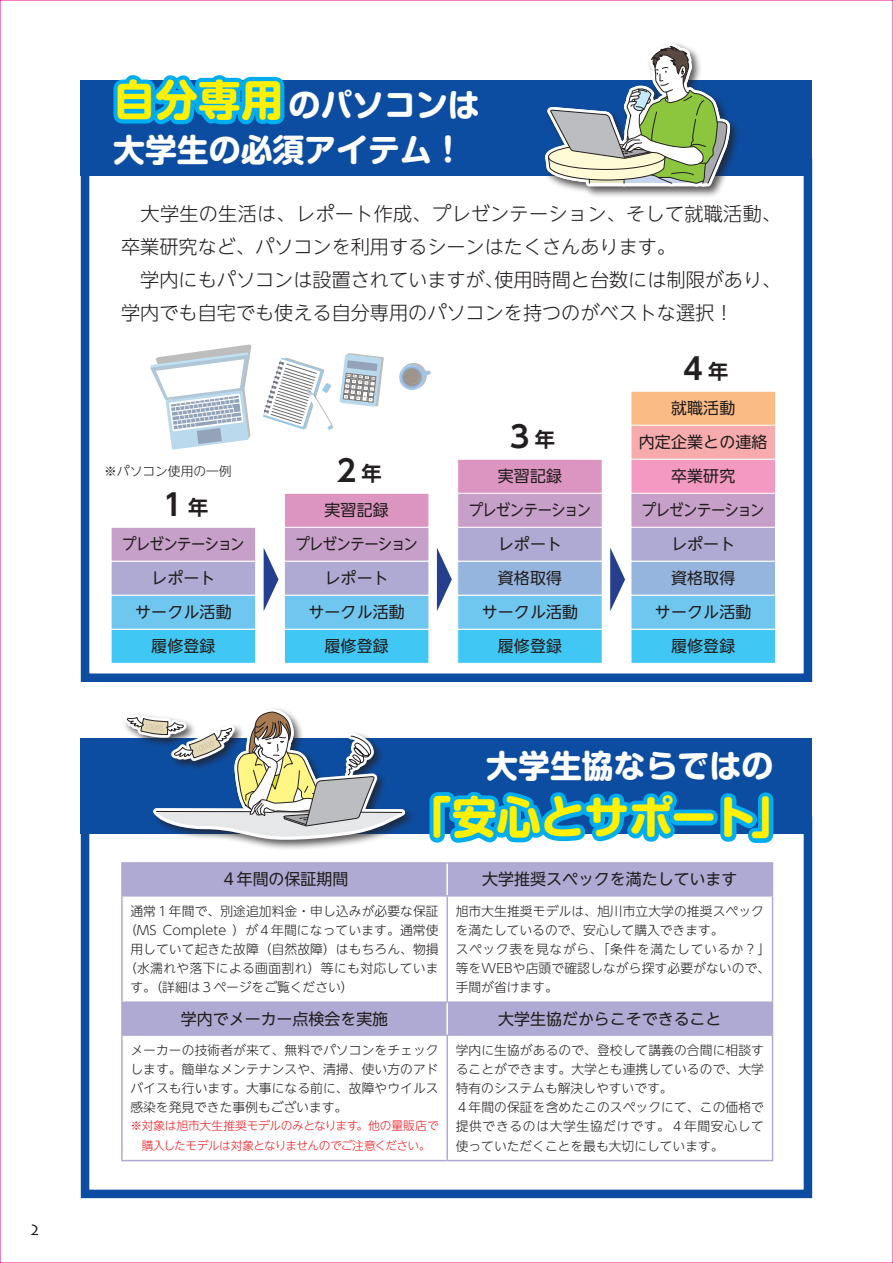
<style>
.page{position:relative;width:893px;height:1263px;background:#fff}
.page>*{position:absolute;margin:0;border:0;box-sizing:border-box;transform-origin:0 0}
.t1{font:700 44.7px "Shin M Go Pro";letter-spacing:-.015em;color:#fff101}
.t2{font:700 31.95px/44.7px "Shin M Go Pro";color:#fff}
.t3{font:700 29.7px "UD Shin Go NT Pro De";color:#231f20}
.t4{font:300 19.2px/33px "UD Shin Go NT Pro";color:#231f20}
.t5{font:15.9px/34px "UD Shin Go NT Pro";color:#231f20;text-align:center}
.t6{font:15.9px/34px "UD Shin Go NT Pro";color:#231f20;text-align:center;scale:.9 1}
.t7{font:15.9px "UD Shin Go NT Pro";letter-spacing:-.05em;color:#231f20;scale:.9 1}
.t8{font:14.85px "Lithos Pro";color:#231f20}
.t9{font:300 12.75px/19.2px "UD Shin Go NT Pro";letter-spacing:.005em;color:#231f20}
.t10{font:300 12.75px "UD Shin Go NT Pro";letter-spacing:.03em;color:#231f20}
.t11{font:300 11.7px/19.2px "UD Shin Go NT Pro";letter-spacing:-.03em;color:#ee1d23;text-align:center}
.s1{font-size:42.45px;color:#fff101}
.s2{font-size:20.25px}
</style>
<div class="page">
<div style="left:111px;top:527px;width:145px;height:34px;background:#c7a0c9"></div>
<div style="left:111px;top:527px;width:145px;height:35px;border:1px solid #fff"></div>
<div style="left:111px;top:561px;width:145px;height:34px;background:#afaad3"></div>
<div style="left:111px;top:561px;width:145px;height:35px;border:1px solid #fff"></div>
<div style="left:111px;top:595px;width:145px;height:34px;background:#6fc6ef"></div>
<div style="left:111px;top:595px;width:145px;height:35px;border:1px solid #fff"></div>
<div style="left:111px;top:629px;width:145px;height:34px;background:#40c7f4"></div>
<div style="left:111px;top:629px;width:145px;height:35px;border:1px solid #fff"></div>
<div style="left:284px;top:527px;width:145px;height:34px;background:#c7a0c9"></div>
<div style="left:284px;top:527px;width:145px;height:35px;border:1px solid #fff"></div>
<div style="left:284px;top:561px;width:145px;height:34px;background:#afaad3"></div>
<div style="left:284px;top:561px;width:145px;height:35px;border:1px solid #fff"></div>
<div style="left:284px;top:595px;width:145px;height:34px;background:#6fc6ef"></div>
<div style="left:284px;top:595px;width:145px;height:35px;border:1px solid #fff"></div>
<div style="left:284px;top:629px;width:145px;height:34px;background:#40c7f4"></div>
<div style="left:284px;top:629px;width:145px;height:35px;border:1px solid #fff"></div>
<div style="left:458px;top:527px;width:144px;height:34px;background:#afaad3"></div>
<div style="left:457px;top:527px;width:146px;height:35px;border:1px solid #fff"></div>
<div style="left:458px;top:561px;width:144px;height:34px;background:#95b5de"></div>
<div style="left:457px;top:561px;width:146px;height:35px;border:1px solid #fff"></div>
<div style="left:458px;top:595px;width:144px;height:34px;background:#6fc6ef"></div>
<div style="left:457px;top:595px;width:146px;height:35px;border:1px solid #fff"></div>
<div style="left:458px;top:629px;width:144px;height:34px;background:#40c7f4"></div>
<div style="left:457px;top:629px;width:146px;height:35px;border:1px solid #fff"></div>
<div style="left:458px;top:493px;width:144px;height:34px;background:#c7a0c9"></div>
<div style="left:457px;top:493px;width:146px;height:35px;border:1px solid #fff"></div>
<div style="left:458px;top:459px;width:144px;height:34px;background:#dc94c0"></div>
<div style="left:457px;top:459px;width:146px;height:35px;border:1px solid #fff"></div>
<div style="left:631px;top:527px;width:144px;height:34px;background:#afaad3"></div>
<div style="left:630px;top:527px;width:146px;height:35px;border:1px solid #fff"></div>
<div style="left:631px;top:561px;width:144px;height:34px;background:#95b5de"></div>
<div style="left:630px;top:561px;width:146px;height:35px;border:1px solid #fff"></div>
<div style="left:631px;top:595px;width:144px;height:34px;background:#6fc6ef"></div>
<div style="left:630px;top:595px;width:146px;height:35px;border:1px solid #fff"></div>
<div style="left:631px;top:629px;width:144px;height:34px;background:#40c7f4"></div>
<div style="left:630px;top:629px;width:146px;height:35px;border:1px solid #fff"></div>
<div style="left:631px;top:493px;width:144px;height:34px;background:#c7a0c9"></div>
<div style="left:630px;top:493px;width:146px;height:35px;border:1px solid #fff"></div>
<div style="left:631px;top:459px;width:144px;height:34px;background:#f499c2"></div>
<div style="left:630px;top:459px;width:146px;height:35px;border:1px solid #fff"></div>
<div style="left:631px;top:425px;width:144px;height:34px;background:#f8abad"></div>
<div style="left:630px;top:425px;width:146px;height:35px;border:1px solid #fff"></div>
<div style="left:631px;top:391px;width:144px;height:34px;background:#fbbb85"></div>
<div style="left:630px;top:391px;width:146px;height:35px;border:1px solid #fff"></div>
<div style="left:284px;top:493px;width:145px;height:34px;background:#dc94c0"></div>
<div style="left:284px;top:493px;width:145px;height:35px;border:1px solid #fff"></div>
<svg style="left:264px;top:548px;width:15px;height:63px"></svg>
<svg style="left:437px;top:548px;width:15px;height:63px"></svg>
<svg style="left:610px;top:548px;width:15px;height:63px"></svg>
<div style="left:81px;top:158px;width:731px;height:524px;border:9px solid #0d4da1"></div>
<div style="left:81px;top:80px;width:731px;height:96px;background:#0d4da1"></div>
<svg style="left:113px;top:75px;width:172px;height:50px"></svg>
<div style="left:81px;top:816px;width:731px;height:382px;border:9px solid #0d4da1"></div>
<div style="left:81px;top:738px;width:731px;height:96px;background:#0d4da1"></div>
<svg style="left:429px;top:791px;width:268px;height:52px"></svg>
<div style="left:670px;top:809px;width:48px;height:16px;border:9px solid #00aeef;border-radius:4px"></div>
<svg style="left:716px;top:792px;width:58px;height:51px"></svg>
<div style="left:122px;top:706px;width:294px;height:145px;background:#231f20;opacity:.75"></div>
<svg style="left:123px;top:707px;width:284px;height:136px"></svg>
<div style="left:543px;top:41px;width:198px;height:157px;background:#231f20;opacity:.75"></div>
<svg style="left:544px;top:41px;width:188px;height:147px"></svg>
<svg style="left:150px;top:344px;width:101px;height:106px"></svg>
<svg style="left:399px;top:363px;width:32px;height:27px"></svg>
<svg style="left:340px;top:353px;width:44px;height:54px"></svg>
<svg style="left:263px;top:358px;width:71px;height:72px"></svg>
<svg style="left:123px;top:864px;width:649px;height:170px"></svg>
<hr style="left:121px;top:862px;width:326px;height:2px;background:#afaad3">
<hr style="left:121px;top:864px;width:2px;height:31px;background:#afaad3">
<hr style="left:447px;top:862px;width:326px;height:2px;background:#afaad3">
<hr style="left:772px;top:864px;width:1px;height:31px;background:#afaad3">
<hr style="left:121px;top:895px;width:326px;height:1px;background:#afaad3">
<hr style="left:121px;top:896px;width:2px;height:105px;background:#afaad3">
<hr style="left:447px;top:895px;width:326px;height:1px;background:#afaad3">
<hr style="left:446px;top:896px;width:2px;height:105px;background:#afaad3">
<hr style="left:772px;top:896px;width:1px;height:105px;background:#afaad3">
<hr style="left:121px;top:1001px;width:326px;height:2px;background:#afaad3">
<hr style="left:121px;top:1003px;width:2px;height:31px;background:#afaad3">
<hr style="left:447px;top:1001px;width:326px;height:2px;background:#afaad3">
<hr style="left:772px;top:1003px;width:1px;height:31px;background:#afaad3">
<hr style="left:121px;top:1034px;width:326px;height:2px;background:#afaad3">
<hr style="left:121px;top:1036px;width:2px;height:124px;background:#afaad3">
<hr style="left:447px;top:1034px;width:326px;height:2px;background:#afaad3">
<hr style="left:446px;top:1036px;width:2px;height:124px;background:#afaad3">
<hr style="left:772px;top:1036px;width:1px;height:124px;background:#afaad3">
<hr style="left:121px;top:1160px;width:326px;height:1px;background:#afaad3">
<hr style="left:447px;top:1160px;width:326px;height:1px;background:#afaad3">
<hr style="left:446px;top:864px;width:2px;height:31px;background:#fff">
<hr style="left:446px;top:1003px;width:2px;height:31px;background:#fff">
<p class="t8" style="left:30px;top:1221px;width:12px">2</p>
<h2 class="t2" style="left:113px;top:79px;width:368px"><span class="s1">自分専用</span>のパソコンは大学生の必須アイテム！</h2>
<h3 class="t4" style="left:121px;top:196px;width:662px">　大学生の生活は、レポート作成、プレゼンテーション、そして就職活動、卒業研究など、パソコンを利用するシーンはたくさんあります。<br>　学内にもパソコンは設置されていますが、使用時間と台数には制限があり、学内でも自宅でも使える自分専用のパソコンを持つのがベストな選択！</h3>
<h3 class="t3" style="left:678px;top:345px;width:52px">４<span class="s2">年</span></h3>
<p class="t9" style="left:104px;top:461px;width:129px">※パソコン使用の一例</p>
<h3 class="t3" style="left:158px;top:481px;width:52px">１<span class="s2">年</span></h3>
<h3 class="t3" style="left:331px;top:447px;width:52px">２<span class="s2">年</span></h3>
<p class="t5" style="left:325px;top:493px;width:66px">実習記録</p>
<h3 class="t3" style="left:505px;top:413px;width:52px">３<span class="s2">年</span></h3>
<p class="t5" style="left:498px;top:459px;width:66px">実習記録</p>
<p class="t7" style="left:469px;top:497px;width:138px">プレゼンテーション</p>
<p class="t6" style="left:122px;top:527px;width:138px">プレゼンテーションレポート<br>サークル活動<br>履修登録</p>
<p class="t6" style="left:295px;top:527px;width:138px">プレゼンテーションレポート<br>サークル活動<br>履修登録</p>
<p class="t5" style="left:482px;top:527px;width:98px">レポート<br>資格取得<br>サークル活動履修登録</p>
<p class="t5" style="left:671px;top:391px;width:66px">就職活動</p>
<p class="t5" style="left:639px;top:425px;width:130px">内定企業との連絡</p>
<p class="t5" style="left:671px;top:459px;width:66px">卒業研究</p>
<p class="t7" style="left:642px;top:497px;width:138px">プレゼンテーション</p>
<p class="t5" style="left:655px;top:527px;width:98px">レポート<br>資格取得<br>サークル活動履修登録</p>
<h2 class="t2" style="left:486px;top:739px;width:289px">大学生協ならではの</h2>
<h1 class="t1" style="left:407px;top:781px;width:390px">「安心とサポート」</h1>
<p class="t5" style="left:221px;top:862px;width:129px">４年間の保証期間</p>
<p class="t5" style="left:482px;top:862px;width:257px">大学推奨スペックを満たしています</p>
<p class="t9" style="left:130px;top:901px;width:310px">通常１年間で、別途追加料金・申し込みが必要な保証</p>
<p class="t9" style="left:124px;top:920px;width:316px">（MS Complete ）が４年間になっています。通常使</p>
<p class="t9" style="left:130px;top:939px;width:310px">用していて起きた故障（自然故障）はもちろん、物損</p>
<p class="t10" style="left:124px;top:958px;width:316px">（水濡れや落下による画面割れ）等にも対応していま</p>
<p class="t9" style="left:130px;top:977px;width:225px">す。（詳細は３ページをご覧ください）</p>
<p class="t9" style="left:456px;top:901px;width:316px">旭市大生推奨モデルは、旭川市立大学の推奨スペックを満たしているので、安心して購入できます。<br>スペック表を見ながら、「条件を満たしているか？」等をWEBや店頭で確認しながら探す必要がないので、手間が省けます。</p>
<p class="t5" style="left:181px;top:1001px;width:209px">学内でメーカー点検会を実施</p>
<p class="t5" style="left:498px;top:1001px;width:225px">大学生協だからこそできること</p>
<p class="t9" style="left:130px;top:1040px;width:310px;text-align:justify">メーカーの技術者が来て、無料でパソコンをチェックします。簡単なメンテナンスや、清掃、使い方のアドバイスも行います。大事になる前に、故障やウイルス感染を発見できた事例もございます。</p>
<p class="t11" style="left:130px;top:1116px;width:310px">※対象は旭市大生推奨モデルのみとなります。他の量販店で購入したモデルは対象となりませんのでご注意ください。</p>
<p class="t9" style="left:456px;top:1040px;width:310px">学内に生協があるので、登校して講義の合間に相談することができます。大学とも連携しているので、大学特有のシステムも解決しやすいです。<br>４年間の保証を含めたこのスペックにて、この価格で提供できるのは大学生協だけです。４年間安心して使っていただくことを最も大切にしています。</p>
</div>
